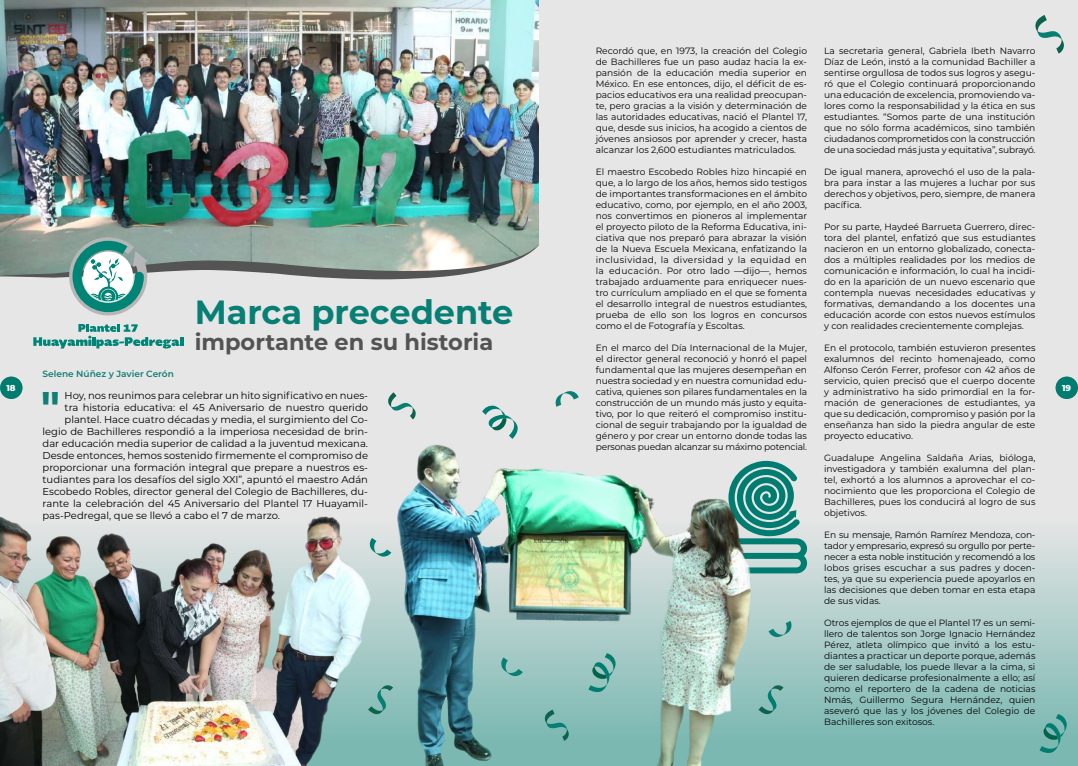
<style>
.page{position:relative;width:1078px;height:766px;background:#fff}
.page>*{position:absolute;margin:0;border:0;box-sizing:border-box;transform-origin:0 0}
.t1{font:700 44.3px "Montserrat";color:#117f74}
.t2{font:700 33.5px "Montserrat";color:#087f74}
.t3{font:700 22.5px "Montserrat";color:#535353}
.t4{font:10px "Montserrat";color:#000}
.t5{font:9.1px/11px "Montserrat";color:#020203;text-align:justify}
.t6{font:600 9px "Montserrat";color:#117f74}
.t7{font:800 8.6px "Montserrat";color:#fff}
</style>
<div class="page">
<div style="left:0;top:0;width:1077px;height:765px;background:#e6e6e6"></div>
<div style="left:0;top:489px;width:1077px;height:276px;background:linear-gradient(to bottom,#f0eaeb,#73b5ad)"></div>
<div style="left:0;top:376px;width:22px;height:23px;background:#007c6f;border-radius:50%"></div>
<div style="left:1055px;top:376px;width:22px;height:23px;background:#007d70;border-radius:50%"></div>
<svg style="left:766px;top:461px;width:40px;height:112px"></svg>
<svg style="left:766px;top:684px;width:17px;height:30px"></svg>
<svg style="left:482px;top:405px;width:36px;height:34px"></svg>
<svg style="left:555px;top:391px;width:23px;height:15px"></svg>
<svg style="left:371px;top:684px;width:20px;height:30px"></svg>
<svg style="left:371px;top:538px;width:20px;height:18px"></svg>
<img style="left:0;top:515px;width:371px;height:250px">
<img style="left:391px;top:444px;width:375px;height:321px">
<img style="left:0;top:0;width:539px;height:237px">
<svg style="left:768px;top:620px;width:23px;height:17px"></svg>
<svg style="left:388px;top:392px;width:28px;height:27px"></svg>
<svg style="left:588px;top:653px;width:27px;height:39px"></svg>
<svg style="left:500px;top:657px;width:22px;height:19px"></svg>
<svg style="left:544px;top:709px;width:25px;height:31px"></svg>
<svg style="left:1039px;top:714px;width:27px;height:39px"></svg>
<svg style="left:1035px;top:15px;width:28px;height:39px"></svg>
<svg style="left:33px;top:324px;width:150px;height:24px"></svg>
<svg style="left:0;top:237px;width:539px;height:78px"></svg>
<p class="t5" style="left:595px;top:44px;width:213px">Recordó que, en 1973, la creación del Colegio de Bachilleres fue un paso audaz hacia la ex&shy;pansión de la educación media superior en México. En ese entonces, dijo, el déficit de es&shy;pacios educativos era una realidad preocupan&shy;te, pero gracias a la visión y determinación de las autoridades educativas, nació el Plantel 17, que, desde sus inicios, ha acogido a cientos de jóvenes ansiosos por aprender y crecer, hasta alcanzar los 2,600 estudiantes matriculados.</p>
<p class="t5" style="left:595px;top:165px;width:213px">El maestro Escobedo Robles hizo hincapié en que, a lo largo de los años, hemos sido testigos de importantes transformaciones en el ámbito educativo, como, por ejemplo, en el año 2003, nos convertimos en pioneros al implementar el proyecto piloto de la Reforma Educativa, ini&shy;ciativa que nos preparó para abrazar la visión de la Nueva Escuela Mexicana, enfatizando la inclusividad, la diversidad y la equidad en la educación. Por otro lado —dijo—, hemos trabajado arduamente para enriquecer nues&shy;tro currículum ampliado en el que se fomenta el desarrollo integral de nuestros estudiantes, prueba de ello son los logros en concursos como el de Fotografía y Escoltas.</p>
<p class="t5" style="left:595px;top:341px;width:213px">En el marco del Día Internacional de la Mujer, el director general reconoció y honró el papel fundamental que las mujeres desempeñan en nuestra sociedad y en nuestra comunidad edu&shy;cativa, quienes son pilares fundamentales en la construcción de un mundo más justo y equita&shy;tivo, por lo que reiteró el compromiso institu&shy;cional de seguir trabajando por la igualdad de género y por crear un entorno donde todas las personas puedan alcanzar su máximo potencial.</p>
<p class="t5" style="left:823px;top:44px;width:213px">La secretaria general, Gabriela Ibeth Navarro Díaz de León, instó a la comunidad Bachiller a sentirse orgullosa de todos sus logros y asegu&shy;ró que el Colegio continuará proporcionando una educación de excelencia, promoviendo va&shy;lores como la responsabilidad y la ética en sus estudiantes. “Somos parte de una institución que no sólo forma académicos, sino también ciudadanos comprometidos con la construcción de una sociedad más justa y equitativa”, subrayó.</p>
<p class="t5" style="left:823px;top:165px;width:213px">De igual manera, aprovechó el uso de la pala&shy;bra para instar a las mujeres a luchar por sus derechos y objetivos, pero, siempre, de manera pacífica.</p>
<p class="t5" style="left:823px;top:220px;width:213px">Por su parte, Haydeé Barrueta Guerrero, direc&shy;tora del plantel, enfatizó que sus estudiantes nacieron en un entorno globalizado, conecta&shy;dos a múltiples realidades por los medios de comunicación e información, lo cual ha incidi&shy;do en la aparición de un nuevo escenario que contempla nuevas necesidades educativas y formativas, demandando a los docentes una educación acorde con estos nuevos estímulos y con realidades crecientemente complejas.</p>
<p class="t5" style="left:823px;top:341px;width:213px">En el protocolo, también estuvieron presentes exalumnos del recinto homenajeado, como Alfonso Cerón Ferrer, profesor con 42 años de servicio, quien precisó que el cuerpo docente y administrativo ha sido primordial en la for&shy;mación de generaciones de estudiantes, ya que su dedicación, compromiso y pasión por la enseñanza han sido la piedra angular de este proyecto educativo.</p>
<p class="t5" style="left:823px;top:451px;width:213px">Guadalupe Angelina Saldaña Arias, bióloga, investigadora y también exalumna del plan&shy;tel, exhortó a los alumnos a aprovechar el co&shy;nocimiento que les proporciona el Colegio de Bachilleres, pues los conducirá al logro de sus objetivos.</p>
<p class="t5" style="left:823px;top:528px;width:213px">En su mensaje, Ramón Ramírez Mendoza, con&shy;tador y empresario, expresó su orgullo por perte&shy;necer a esta noble institución y recomendó a los lobos grises escuchar a sus padres y docen&shy;tes, ya que su experiencia puede apoyarlos en las decisiones que deben tomar en esta etapa de sus vidas.</p>
<p class="t5" style="left:823px;top:616px;width:213px">Otros ejemplos de que el Plantel 17 es un semi&shy;llero de talentos son Jorge Ignacio Hernández Pérez, atleta olímpico que invitó a los estu&shy;diantes a practicar un deporte porque, además de ser saludable, los puede llevar a la cima, si quieren dedicarse profesionalmente a ello; así como el reportero de la cadena de noticias Nmás, Guillermo Segura Hernández, quien aseveró que las y los jóvenes del Colegio de Bachilleres son exitosos.</p>
<h2 class="t2" style="left:195px;top:288px;width:320px">Marca precedente</h2>
<h3 class="t3" style="left:195px;top:326px;width:300px">importante en su historia</h3>
<p class="t6" style="left:43px;top:367px;width:133px">Selene Núñez y Javier Cerón</p>
<h1 class="t1" style="left:40px;top:375px;width:21px">"</h1>
<p class="t4" style="left:65px;top:388px;width:305px">Hoy, nos reunimos para celebrar un hito significativo en nues-</p>
<p class="t4" style="left:65px;top:400px;width:305px">tra historia educativa: el 45 Aniversario de nuestro querido</p>
<p class="t4" style="left:65px;top:412px;width:305px">plantel. Hace cuatro décadas y media, el surgimiento del Co-</p>
<p class="t4" style="left:43px;top:424px;width:327px">legio de Bachilleres respondió a la imperiosa necesidad de brin-</p>
<p class="t4" style="left:43px;top:436px;width:327px">dar educación media superior de calidad a la juventud mexicana.</p>
<p class="t4" style="left:43px;top:448px;width:327px">Desde entonces, hemos sostenido firmemente el compromiso de</p>
<p class="t4" style="left:43px;top:460px;width:327px">proporcionar una formación integral que prepare a nuestros es-</p>
<p class="t4" style="left:43px;top:472px;width:327px">tudiantes para los desafíos del siglo XXI”, apuntó el maestro Adán</p>
<p class="t4" style="left:43px;top:484px;width:327px">Escobedo Robles, director general del Colegio de Bachilleres, du-</p>
<p class="t4" style="left:43px;top:496px;width:327px">rante la celebración del 45 Aniversario del Plantel 17 Huayamil-</p>
<p class="t4" style="left:43px;top:508px;width:239px">pas-Pedregal, que se llevó a cabo el 7 de marzo.</p>
<p class="t7" style="left:6px;top:381px;width:11px">18</p>
<p class="t7" style="left:1061px;top:381px;width:11px">19</p>
</div>
